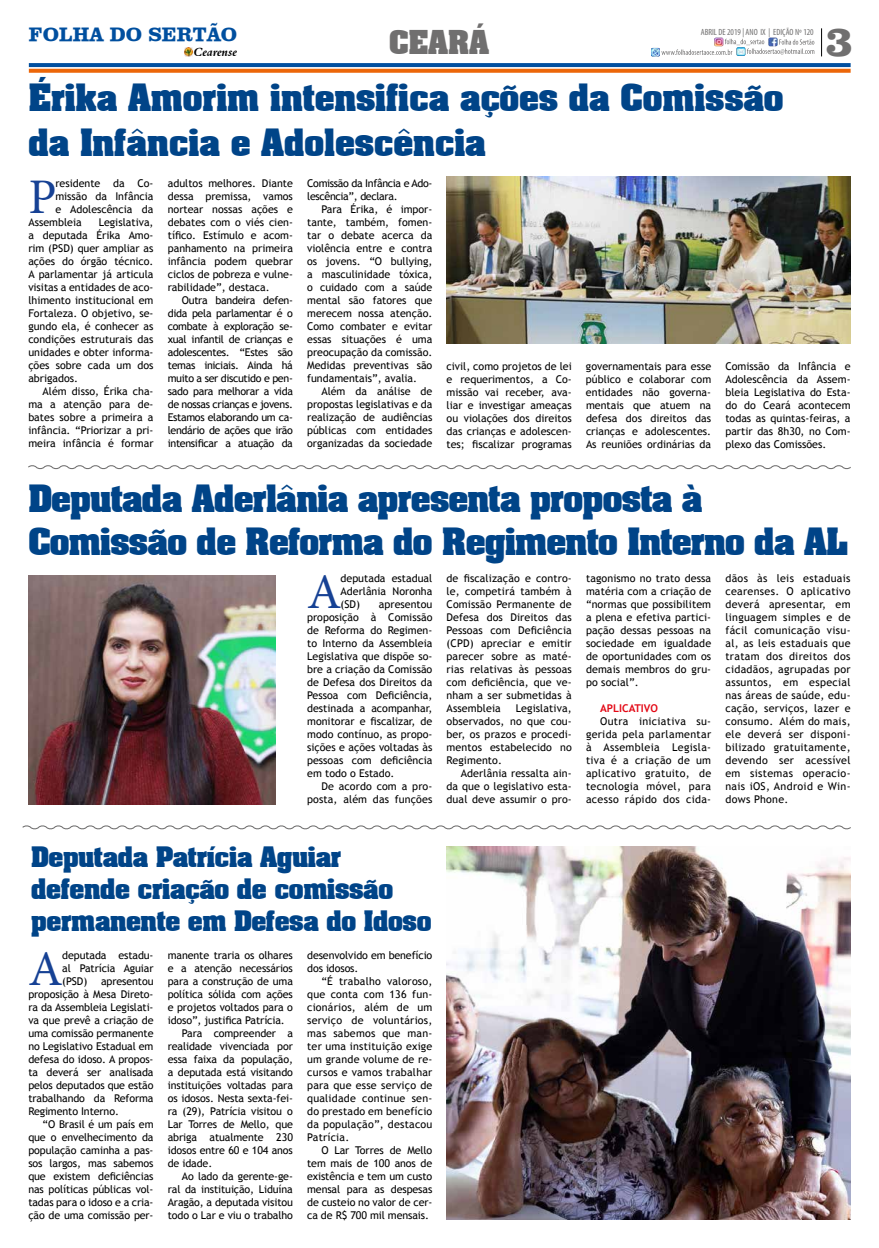
<style>
.page{position:relative;width:879px;height:1248px;background:#fff}
.page>*{position:absolute;margin:0;border:0;box-sizing:border-box;transform-origin:0 0}
.t1{font:49.8px "Minion Pro";color:#164194}
.t2{font:45px "Cerebral";color:#706f6f}
.t3{font:700 32px/43px "Aaron";letter-spacing:-.02em;color:#048}
.t4{font:700 32px/45px "Aaron";color:#048}
.t5{font:700 28px "Aaron";color:#706f6f}
.t6{font:700 24px/32px "Aaron";letter-spacing:-.01em;color:#048}
.t7{font:20px "Cerebral";color:#004f9f}
.t8{font:12px "Aldine 401 BT Bold Italic A";color:#000}
.t9{font:10.7px/13px "Trebuchet MS";color:#000;text-align:justify}
.t10{font:10.7px/13px "Trebuchet MS";letter-spacing:-.03em;color:#000}
.t11{font:700 10.7px "Trebuchet MS";color:#e30613}
.t12{font:condensed 9px "Myriad Pro";color:#706f6f}
</style>
<div class="page">
<svg style="left:29px;top:63px;width:821px;height:4px;background:#0552a0"></svg>
<svg style="left:29px;top:69px;width:821px;height:4px;background:#ed6f16"></svg>
<svg style="left:185px;top:47px;width:8px;height:10px"></svg>
<svg style="left:821px;top:28px;width:1px;height:28px"></svg>
<svg style="left:651px;top:38px;width:163px;height:18px"></svg>
<img style="left:446px;top:176px;width:404px;height:167px">
<img style="left:28px;top:575px;width:248px;height:229px">
<img style="left:446px;top:846px;width:404px;height:373px">
<svg style="left:28px;top:465px;width:823px;height:5px"></svg>
<svg style="left:22px;top:825px;width:829px;height:5px"></svg>
<h3 class="t7" style="left:29px;top:22px;width:210px">FOLHA DO SERTÃO</h3>
<p class="t8" style="left:194px;top:44px;width:45px">Cearense</p>
<h3 class="t5" style="left:389px;top:18px;width:102px">CEARÁ</h3>
<h2 class="t2" style="left:824px;top:13px;width:30px">3</h2>
<p class="t12" style="left:701px;top:27px;width:114px">ABRIL DE 2019 | ANO IX | EDIÇÃO Nº 120</p>
<h3 class="t4" style="left:28px;top:73px;width:757px">Érika Amorim intensifica ações da Comissão da Infância e Adolescência</h3>
<p class="t9" style="left:168px;top:176px;width:127px">adultos melhores. Diante dessa premissa, vamos nortear nossas ações e debates com o viés cien&shy;tífico. Estímulo e acom&shy;panhamento na primeira infância podem quebrar ciclos de pobreza e vulne&shy;rabilidade”, destaca.</p>
<p class="t9" style="left:168px;top:293px;width:127px;text-indent:14px">Outra bandeira defen&shy;dida pela parlamentar é o combate à exploração se&shy;xual infantil de crianças e adolescentes. “Estes são temas iniciais. Ainda há muito a ser discutido e pen&shy;sado para melhorar a vida de nossas crianças e jovens.<br>Estamos elaborando um ca&shy;lendário de ações que irão intensificar a atuação da</p>
<p class="t10" style="left:307px;top:176px;width:127px">Comissão da Infância e Ado&shy;lescência”, declara.</p>
<p class="t9" style="left:307px;top:202px;width:127px;text-indent:14px">Para Érika, é impor&shy;tante, também, fomen&shy;tar o debate acerca da violência entre e contra os jovens. “O bullying, a masculinidade tóxica, o cuidado com a saúde mental são fatores que merecem nossa atenção.<br>Como combater e evitar essas situações é uma preocupação da comissão.<br>Medidas preventivas são fundamentais”, avalia.</p>
<p class="t9" style="left:307px;top:384px;width:127px;text-indent:14px">Além da análise de propostas legislativas e da realização de audiências públicas com entidades organizadas da sociedade</p>
<h1 class="t1" style="left:28px;top:163px;width:30px">P</h1>
<p class="t9" style="left:55px;top:176px;width:100px">residente da Co-</p>
<p class="t9" style="left:55px;top:189px;width:100px">missão da Infância</p>
<p class="t9" style="left:55px;top:202px;width:100px">e Adolescência da</p>
<p class="t9" style="left:28px;top:215px;width:55px">Assembleia</p>
<p class="t9" style="left:28px;top:215px;width:127px;text-indent:70px">Legislativa, a deputada Érika Amo&shy;rim (PSD) quer ampliar as ações do órgão técnico.<br>A parlamentar já articula visitas a entidades de aco&shy;lhimento institucional em Fortaleza. O objetivo, se&shy;gundo ela, é conhecer as condições estruturais das unidades e obter informa&shy;ções sobre cada um dos abrigados.</p>
<p class="t9" style="left:28px;top:384px;width:127px;text-indent:14px">Além disso, Érika cha&shy;ma a atenção para de&shy;bates sobre a primeira a infância. “Priorizar a pri&shy;meira infância é formar</p>
<p class="t9" style="left:446px;top:359px;width:127px">civil, como projetos de lei e requerimentos, a Co&shy;missão vai receber, ava&shy;liar e investigar ameaças ou violações dos direitos das crianças e adolescen&shy;tes; fiscalizar programas</p>
<p class="t9" style="left:586px;top:359px;width:127px">governamentais para esse público e colaborar com entidades não governa&shy;mentais que atuem na defesa dos direitos das crianças e adolescentes.<br>As reuniões ordinárias da</p>
<p class="t9" style="left:725px;top:359px;width:127px">Comissão da Infância e Adolescência da Assem&shy;bleia Legislativa do Esta&shy;do do Ceará acontecem todas as quintas-feiras, a partir das 8h30, no Com&shy;plexo das Comissões.</p>
<h3 class="t3" style="left:28px;top:474px;width:821px">Deputada Aderlânia apresenta proposta à<br>Comissão de Reforma do Regimento Interno da AL</h3>
<h1 class="t1" style="left:307px;top:558px;width:36px">A</h1>
<p class="t9" style="left:340px;top:571px;width:93px">deputada estadual Aderlânia Noronha (SD)</p>
<p class="t9" style="left:307px;top:597px;width:127px;text-indent:72px">apresentou proposição à Comissão de Reforma do Regimen&shy;to Interno da Assembleia Legislativa que dispõe so&shy;bre a criação da Comissão de Defesa dos Direitos da Pessoa com Deficiência, destinada a acompanhar, monitorar e fiscalizar, de modo contínuo, as propo&shy;sições e ações voltadas às pessoas com deficiência em todo o Estado.</p>
<p class="t9" style="left:307px;top:779px;width:127px;text-align:right">De acordo com a pro&shy;posta, além das funções</p>
<p class="t9" style="left:446px;top:571px;width:127px">de fiscalização e contro&shy;le, competirá também à Comissão Permanente de Defesa dos Direitos das Pessoas com Deficiência (CPD) apreciar e emitir parecer sobre as maté&shy;rias relativas às pessoas com deficiência, que ve&shy;nham a ser submetidas à Assembleia</p>
<p class="t9" style="left:446px;top:701px;width:127px;text-indent:69px">Legislativa, observados, no que cou&shy;ber, os prazos e procedi&shy;mentos estabelecido no Regimento.</p>
<p class="t9" style="left:446px;top:766px;width:127px;text-indent:14px">Aderlânia ressalta ain&shy;da que o legislativo esta&shy;dual deve assumir o pro-</p>
<p class="t9" style="left:586px;top:571px;width:127px">tagonismo no trato dessa matéria com a criação de “normas que possibilitem a plena e efetiva partici&shy;pação dessas pessoas na sociedade em igualdade de oportunidades com os demais membros do gru&shy;po social”.</p>
<p class="t11" style="left:600px;top:701px;width:59px">APLICATIVO</p>
<p class="t9" style="left:586px;top:714px;width:127px;text-indent:14px">Outra iniciativa su&shy;gerida pela parlamentar à Assembleia Legisla&shy;tiva é a criação de um aplicativo gratuito, de tecnologia móvel, para acesso rápido dos cida-</p>
<p class="t9" style="left:725px;top:571px;width:127px">dãos às leis estaduais cearenses. O aplicativo deverá apresentar, em linguagem simples e de fácil comunicação visu&shy;al, as leis estaduais que tratam dos direitos dos cidadãos, agrupadas por assuntos, em especial nas áreas de saúde, edu&shy;cação, serviços, lazer e consumo. Além do mais, ele deverá ser disponi&shy;bilizado gratuitamente, devendo ser acessível em sistemas operacio&shy;nais iOS, Android e Win&shy;dows Phone.</p>
<h3 class="t6" style="left:31px;top:839px;width:402px">Deputada Patrícia Aguiar defende criação de comissão permanente em Defesa do Idoso</h3>
<p class="t9" style="left:168px;top:948px;width:127px">manente traria os olhares</p>
<p class="t9" style="left:168px;top:961px;width:127px">e a atenção necessários</p>
<p class="t9" style="left:168px;top:974px;width:127px">para a construção de uma</p>
<p class="t9" style="left:168px;top:987px;width:127px">política sólida com ações</p>
<p class="t9" style="left:168px;top:1000px;width:127px">e projetos voltados para o</p>
<p class="t9" style="left:168px;top:1013px;width:119px">idoso”, justifica Patrícia.</p>
<p class="t9" style="left:182px;top:1026px;width:112px">Para compreender a</p>
<p class="t9" style="left:168px;top:1039px;width:127px">realidade vivenciada por</p>
<p class="t9" style="left:168px;top:1052px;width:127px">essa faixa da população,</p>
<p class="t9" style="left:168px;top:1065px;width:127px">a deputada está visitando</p>
<p class="t9" style="left:168px;top:1078px;width:127px">instituições voltadas para</p>
<p class="t9" style="left:168px;top:1091px;width:127px">os idosos. Nesta sexta-fei-</p>
<p class="t9" style="left:168px;top:1104px;width:127px">ra (29), Patrícia visitou o</p>
<p class="t9" style="left:168px;top:1117px;width:127px">Lar Torres de Mello, que</p>
<p class="t9" style="left:168px;top:1130px;width:127px">abriga atualmente 230</p>
<p class="t9" style="left:168px;top:1143px;width:127px">idosos entre 60 e 104 anos</p>
<p class="t9" style="left:168px;top:1156px;width:46px">de idade.</p>
<p class="t9" style="left:182px;top:1169px;width:113px">Ao lado da gerente-ge-</p>
<p class="t9" style="left:168px;top:1182px;width:127px">ral da instituição, Liduína</p>
<p class="t9" style="left:168px;top:1195px;width:127px">Aragão, a deputada visitou</p>
<p class="t9" style="left:168px;top:1208px;width:127px">todo o Lar e viu o trabalho</p>
<p class="t9" style="left:307px;top:948px;width:127px">desenvolvido em benefício dos idosos.</p>
<p class="t9" style="left:307px;top:974px;width:127px;text-indent:14px">“É trabalho valoroso, que conta com 136 fun&shy;cionários, além de um serviço de voluntários, mas sabemos que man&shy;ter uma instituição exige um grande volume de re&shy;cursos e vamos trabalhar para que esse serviço de qualidade continue sen&shy;do prestado em benefício da população”, destacou Patrícia.</p>
<p class="t9" style="left:307px;top:1143px;width:127px;text-indent:14px">O Lar Torres de Mello tem mais de 100 anos de existência e tem um custo mensal para as despesas de custeio no valor de cer&shy;ca de R$ 700 mil mensais.</p>
<h1 class="t1" style="left:28px;top:935px;width:36px">A</h1>
<p class="t9" style="left:62px;top:948px;width:93px">deputada estadu&shy;al Patrícia Aguiar (PSD)</p>
<p class="t9" style="left:28px;top:974px;width:127px;text-indent:73px">apresentou proposição à Mesa Direto&shy;ra da Assembleia Legislati&shy;va que prevê a criação de uma comissão permanente no Legislativo Estadual em defesa do idoso. A propos&shy;ta deverá ser analisada pelos deputados que estão trabalhando da Reforma Regimento Interno.</p>
<p class="t9" style="left:28px;top:1117px;width:127px;text-indent:14px">“O Brasil é um país em que o envelhecimento da população caminha a pas&shy;sos largos, mas sabemos que existem deficiências nas políticas públicas vol&shy;tadas para o idoso e a cria&shy;ção de uma comissão per-</p>
</div>
